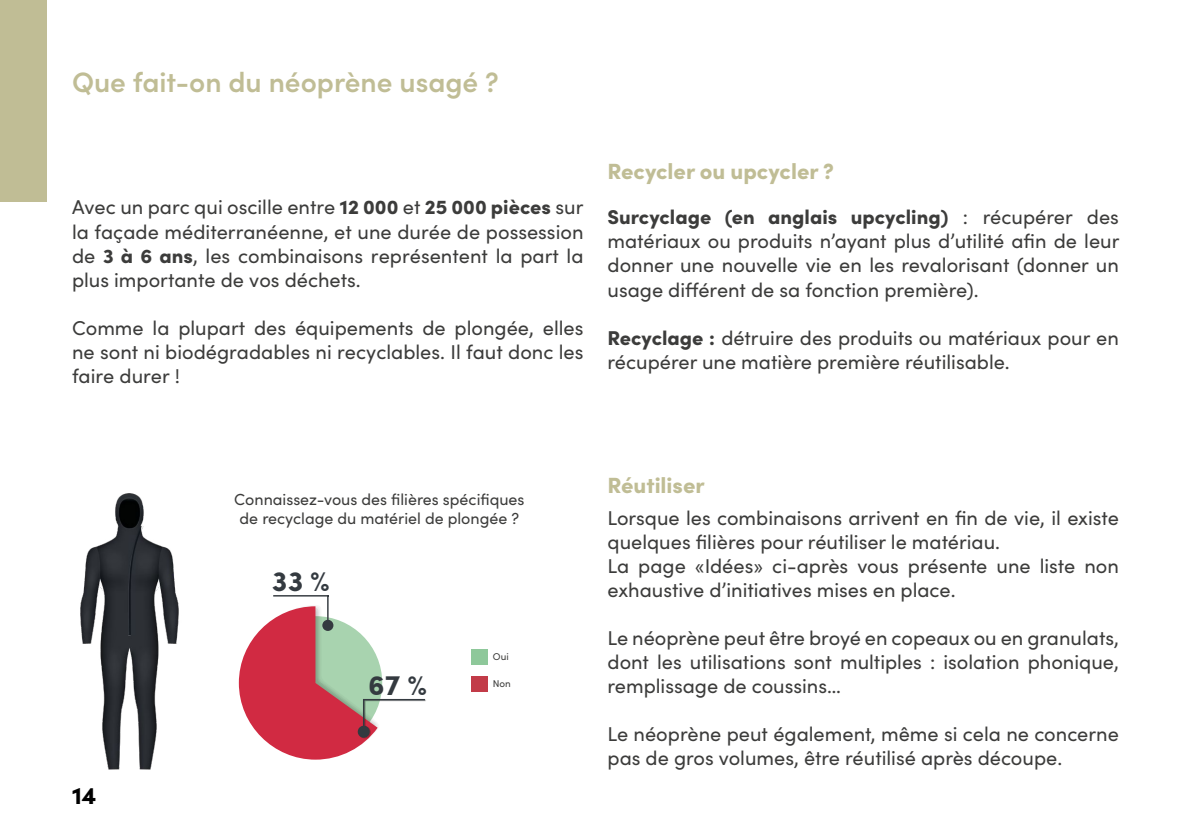
<style>
.page{position:relative;width:1191px;height:840px;background:#fff}
.page>*{position:absolute;margin:0;border:0;box-sizing:border-box;transform-origin:0 0}
.t1{font:700 28.4px "Sofia Pro";color:#343a40}
.t2{font:600 28px "Sofia Pro";color:#c0bd95}
.t3{font:900 24px "Sofia Pro";color:#000}
.t4{font:900 22px "Sofia Pro";color:#c0bd95}
.t5{font:20px/24px "Sofia Pro";color:#3c3c3b;text-align:justify}
.t6{font:16px/19.2px "Sofia Pro";color:#3c3c3b;text-align:center}
.t7{font:9.8px "Sofia Pro";color:#3c3c3b}
.s1{font-weight:900}
</style>
<div class="page">
<img style="left:80px;top:493px;width:99px;height:277px">
<svg style="left:239px;top:604px;width:187px;height:155px"></svg>
<div style="left:322px;top:619px;width:11px;height:11px;background:#343a40;border-radius:5px"></div>
<div style="left:359px;top:726px;width:10px;height:10px;background:#343a40;border-radius:50%"></div>
<div style="left:471px;top:648px;width:16px;height:16px;background:#8ec89a"></div>
<div style="left:471px;top:676px;width:16px;height:15px;background:#c23b48"></div>
<div style="left:0;top:0;width:47px;height:201px;background:#c0bd95"></div>
<h2 class="t2" style="left:72px;top:61px;width:428px">Que fait-on du néoprène usagé ?</h2>
<p class="t5" style="left:72px;top:194px;width:513px">Avec un parc qui oscille entre <span class="s1">12 000</span> et <span class="s1">25 000 pièces</span> sur la façade méditerranéenne, et une durée de possession de <span class="s1">3 à 6 ans</span>, les combinaisons représentent la part la plus importante de vos déchets.</p>
<p class="t5" style="left:72px;top:314px;width:513px">Comme la plupart des équipements de plongée, elles ne sont ni biodégradables ni recyclables. Il faut donc les faire durer !</p>
<p class="t4" style="left:607px;top:154px;width:228px">Recycler ou upcycler ?</p>
<p class="t5" style="left:607px;top:204px;width:513px"><span class="s1">Surcyclage (en anglais upcycling)</span> : récupérer des matériaux ou produits n’ayant plus d’utilité afin de leur donner une nouvelle vie en les revalorisant (donner un usage différent de sa fonction première).</p>
<p class="t5" style="left:607px;top:324px;width:513px"><span class="s1">Recyclage :</span> détruire des produits ou matériaux pour en récupérer une matière première réutilisable.</p>
<p class="t3" style="left:72px;top:776px;width:26px">14</p>
<p class="t6" style="left:234px;top:488px;width:292px">Connaissez-vous des filières spécifiques de recyclage du matériel de plongée ?</p>
<h1 class="t1" style="left:272px;top:559px;width:59px">33 %</h1>
<h1 class="t1" style="left:368px;top:663px;width:60px">67 %</h1>
<p class="t7" style="left:493px;top:649px;width:17px">Oui</p>
<p class="t7" style="left:493px;top:676px;width:20px">Non</p>
<p class="t4" style="left:607px;top:468px;width:99px">Réutiliser</p>
<p class="t5" style="left:607px;top:504px;width:513px;text-align:left">Lorsque les combinaisons arrivent en fin de vie, il existe quelques filières pour réutiliser le matériau.<br>La page «Idées» ci-après vous présente une liste non exhaustive d’initiatives mises en place.</p>
<p class="t5" style="left:607px;top:624px;width:513px">Le néoprène peut être broyé en copeaux ou en granulats, dont les utilisations sont multiples : isolation phonique, remplissage de coussins…</p>
<p class="t5" style="left:607px;top:720px;width:513px">Le néoprène peut également, même si cela ne concerne pas de gros volumes, être réutilisé après découpe.</p>
</div>
